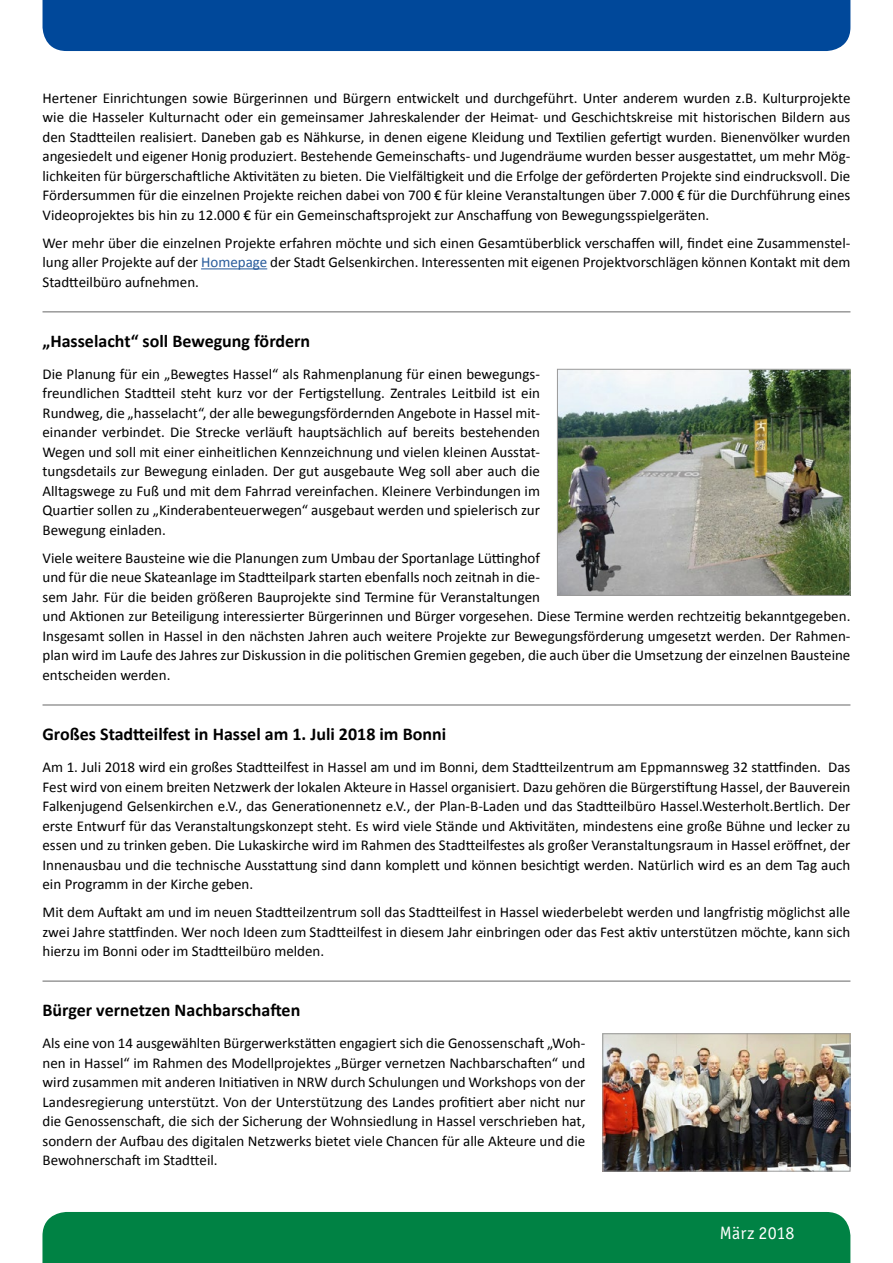
<style>
.page{position:relative;width:893px;height:1263px;background:#fff}
.page>*{position:absolute;margin:0;border:0;box-sizing:border-box;transform-origin:0 0}
.t1{font:700 18px "Calibri";color:#000}
.t2{font:18px "Officina Sans ITC Boo";letter-spacing:.01em;color:#fff}
.t3{font:15px/19.5px "Calibri";color:#000;text-align:justify}
.s1{color:#275b9b}
</style>
<div class="page">
<hr style="left:201px;top:268px;width:66px;height:1px;background:#275b9b">
<hr style="left:43px;top:311px;width:807px;height:2px;background:#999">
<hr style="left:43px;top:704px;width:807px;height:2px;background:#999">
<hr style="left:43px;top:980px;width:807px;height:2px;background:#999">
<div style="left:42px;top:1212px;width:808px;height:51px;background:#008244"></div>
<div style="left:43px;top:0;width:807px;height:51px;background:#00489a"></div>
<img style="left:559px;top:371px;width:289px;height:223px">
<div style="left:557px;top:369px;width:293px;height:227px;border:1px solid #999"></div>
<img style="left:604px;top:1035px;width:244px;height:134px">
<div style="left:602px;top:1033px;width:248px;height:138px;border:1px solid #999"></div>
<p class="t3" style="left:43px;top:88px;width:809px">Hertener Einrichtungen sowie Bürgerinnen und Bürgern entwickelt und durchgeführt. Unter anderem wurden z.B. Kulturprojekte wie die Hasseler Kulturnacht oder ein gemeinsamer Jahreskalender der Heimat- und Geschichtskreise mit historischen Bildern aus den Stadtteilen realisiert. Daneben gab es Nähkurse, in denen eigene Kleidung und Textilien gefertigt wurden. Bienenvölker wurden angesiedelt und eigener Honig produziert. Bestehende Gemeinschafts- und Jugendräume wurden besser ausgestattet, um mehr Mög&shy;lichkeiten für bürgerschaftliche Aktivitäten zu bieten. Die Vielfältigkeit und die Erfolge der geförderten Projekte sind eindrucksvoll. Die Fördersummen für die einzelnen Projekte reichen dabei von 700 € für kleine Veranstaltungen über 7.000 € für die Durchführung eines Videoprojektes bis hin zu 12.000 € für ein Gemeinschaftsprojekt zur Anschaffung von Bewegungsspielgeräten.</p>
<p class="t3" style="left:43px;top:233px;width:809px">Wer mehr über die einzelnen Projekte erfahren möchte und sich einen Gesamtüberblick verschaffen will, findet eine Zusammenstel&shy;lung aller Projekte auf der <span class="s1">Homepage</span> der Stadt Gelsenkirchen. Interessenten mit eigenen Projektvorschlägen können Kontakt mit dem Stadtteilbüro aufnehmen.</p>
<p class="t1" style="left:43px;top:329px;width:269px">„Hasselacht“ soll Bewegung fördern</p>
<p class="t3" style="left:43px;top:364px;width:499px">Die Planung für ein „Bewegtes Hassel“ als Rahmenplanung für einen bewegungs&shy;freundlichen Stadtteil steht kurz vor der Fertigstellung. Zentrales Leitbild ist ein Rundweg, die „hasselacht“, der alle bewegungsfördernden Angebote in Hassel mit&shy;einander verbindet. Die Strecke verläuft hauptsächlich auf bereits bestehenden Wegen und soll mit einer einheitlichen Kennzeichnung und vielen kleinen Ausstat&shy;tungsdetails zur Bewegung einladen. Der gut ausgebaute Weg soll aber auch die Alltagswege zu Fuß und mit dem Fahrrad vereinfachen. Kleinere Verbindungen im Quartier sollen zu „Kinderabenteuerwegen“ ausgebaut werden und spielerisch zur Bewegung einladen.</p>
<p class="t3" style="left:43px;top:548px;width:809px;text-align:left">Viele weitere Bausteine wie die Planungen zum Umbau der Sportanlage Lüttinghof<br>und für die neue Skateanlage im Stadtteilpark starten ebenfalls noch zeitnah in die-<br>sem Jahr. Für die beiden größeren Bauprojekte sind Termine für Veranstaltungen<br>und Aktionen zur Beteiligung interessierter Bürgerinnen und Bürger vorgesehen. Diese Termine werden rechtzeitig bekanntgegeben.<br>Insgesamt sollen in Hassel in den nächsten Jahren auch weitere Projekte zur Bewegungsförderung umgesetzt werden. Der Rahmen&shy;plan wird im Laufe des Jahres zur Diskussion in die politischen Gremien gegeben, die auch über die Umsetzung der einzelnen Bausteine entscheiden werden.</p>
<p class="t1" style="left:43px;top:722px;width:405px">Großes Stadtteilfest in Hassel am 1. Juli 2018 im Bonni</p>
<p class="t3" style="left:43px;top:757px;width:809px">Am 1. Juli 2018 wird ein großes Stadtteilfest in Hassel am und im Bonni, dem Stadtteilzentrum am Eppmannsweg 32 stattfinden. Das Fest wird von einem breiten Netzwerk der lokalen Akteure in Hassel organisiert. Dazu gehören die Bürgerstiftung Hassel, der Bauverein Falkenjugend Gelsenkirchen e.V., das Generationennetz e.V., der Plan-B-Laden und das Stadtteilbüro Hassel.Westerholt.Bertlich. Der erste Entwurf für das Veranstaltungskonzept steht. Es wird viele Stände und Aktivitäten, mindestens eine große Bühne und lecker zu essen und zu trinken geben. Die Lukaskirche wird im Rahmen des Stadtteilfestes als großer Veranstaltungsraum in Hassel eröffnet, der Innenausbau und die technische Ausstattung sind dann komplett und können besichtigt werden. Natürlich wird es an dem Tag auch ein Programm in der Kirche geben.</p>
<p class="t3" style="left:43px;top:902px;width:809px">Mit dem Auftakt am und im neuen Stadtteilzentrum soll das Stadtteilfest in Hassel wiederbelebt werden und langfristig möglichst alle zwei Jahre stattfinden. Wer noch Ideen zum Stadtteilfest in diesem Jahr einbringen oder das Fest aktiv unterstützen möchte, kann sich hierzu im Bonni oder im Stadtteilbüro melden.</p>
<p class="t1" style="left:43px;top:998px;width:259px">Bürger vernetzen Nachbarschaften</p>
<p class="t3" style="left:43px;top:1033px;width:544px">Als eine von 14 ausgewählten Bürgerwerkstätten engagiert sich die Genossenschaft „Woh&shy;nen in Hassel“ im Rahmen des Modellprojektes „Bürger vernetzen Nachbarschaften“ und wird zusammen mit anderen Initiativen in NRW durch Schulungen und Workshops von der Landesregierung unterstützt. Von der Unterstützung des Landes profitiert aber nicht nur die Genossenschaft, die sich der Sicherung der Wohnsiedlung in Hassel verschrieben hat, sondern der Aufbau des digitalen Netzwerks bietet viele Chancen für alle Akteure und die Bewohnerschaft im Stadtteil.</p>
<p class="t2" style="left:720px;top:1222px;width:76px">März 2018</p>
</div>
